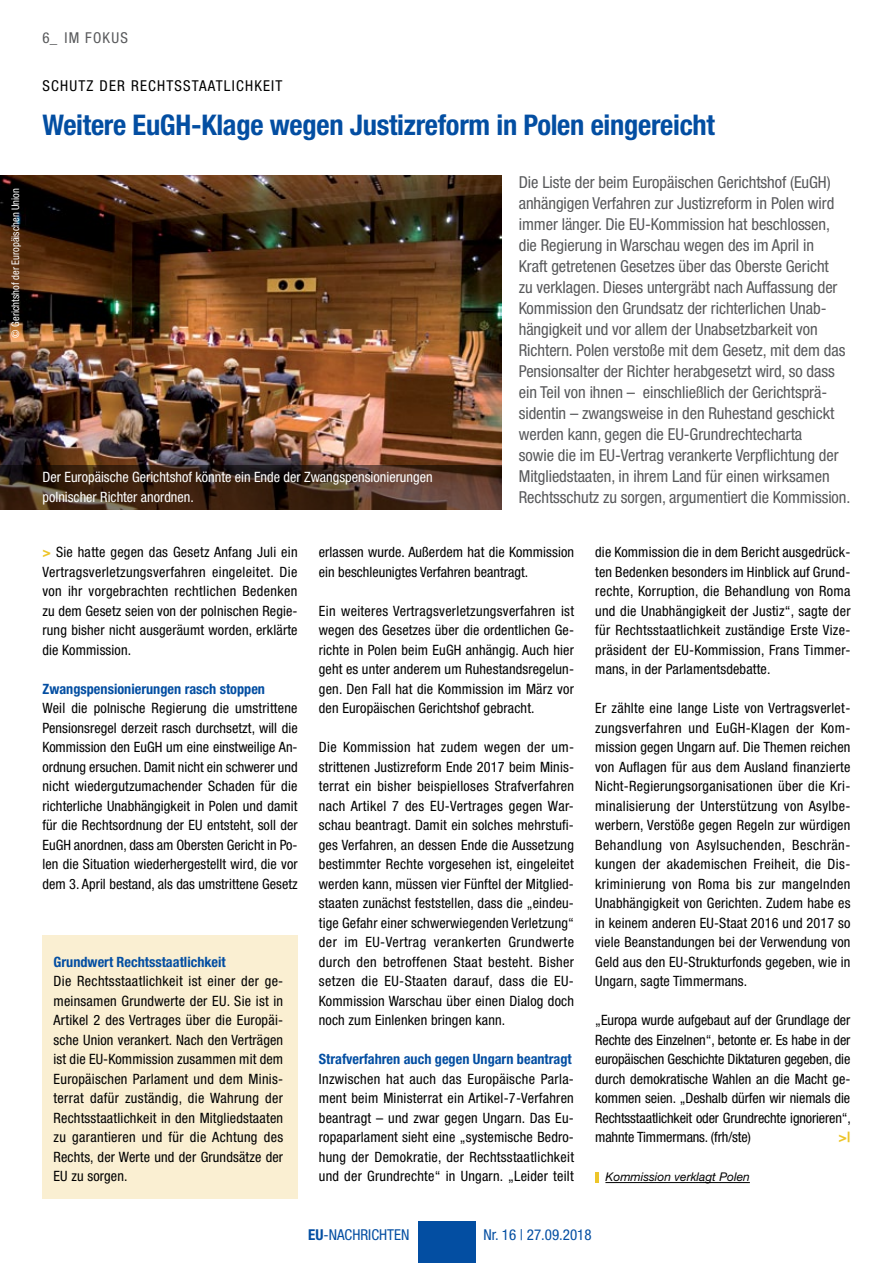
<style>
.page{position:relative;width:893px;height:1263px;background:#fff}
.page>*{position:absolute;margin:0;border:0;box-sizing:border-box;transform-origin:0 0}
.t1{font:700 condensed 28.5px "Helvetica Neue LT";letter-spacing:-.01em;color:#034ea2}
.t2{font:condensed 16.5px/21px "Helvetica Neue LT";letter-spacing:-.005em;color:#58595b}
.t3{font:condensed 15px "Helvetica Neue LT";color:#034ea2}
.t4{font:condensed 15px "Helvetica Neue LT";letter-spacing:.08em;color:#000}
.t5{font:condensed 15px "Helvetica Neue LT";color:#58595b}
.t6{font:condensed 14.25px/19.5px "Helvetica Neue LT";letter-spacing:.01em;color:#000;text-align:justify}
.t7{font:700 condensed 14.25px "Helvetica Neue LT";color:#034ea2}
.t8{font:condensed 14.25px/19.5px "Helvetica Neue LT";color:#fff}
.t9{font:700 condensed 14.25px "Helvetica Neue LT";color:#edc52a}
.t10{font:italic 12px "Helvetica Neue LT";color:#000}
.t11{font:condensed 10.5px "Helvetica Neue LT";color:#fff}
.s1{font-weight:700;color:#edc52a}
.s2{font-weight:700}
</style>
<div class="page">
<div style="left:418px;top:1221px;width:57px;height:42px;background:#034ea2"></div>
<img style="left:0;top:176px;width:502px;height:289px">
<div style="left:43px;top:935px;width:255px;height:264px;background:#faefd2"></div>
<svg style="left:0;top:465px;width:502px;height:45px;background:#422a1c"></svg>
<hr style="left:605px;top:1182px;width:145px;height:1px;background:#000">
<hr style="left:595px;top:1172px;width:4px;height:11px;background:#edc52a">
<p class="t11" style="left:9px;top:337px;width:151px;rotate:-90deg">© Gerichtshof der Europäischen Union</p>
<p class="t5" style="left:43px;top:29px;width:70px">6_ Im Fokus</p>
<p class="t4" style="left:43px;top:77px;width:241px">Schutz der Rechtsstaatli chkeit</p>
<h1 class="t1" style="left:43px;top:108px;width:674px">Weitere EuGH-Klage wegen Justizreform in Polen eingereicht</h1>
<p class="t8" style="left:43px;top:467px;width:392px">Der Europäische Gerichtshof könnte ein Ende der Zwangspensionierungen polnischer Richter anordnen.</p>
<p class="t2" style="left:519px;top:172px;width:333px">Die Liste der beim Europäischen Gerichtshof (EuGH) anhängigen Verfahren zur Justizreform in Polen wird immer länger. Die EU-Kommission hat beschlossen, die Regierung in Warschau wegen des im April in<br>Kraft getretenen Gesetzes über das Oberste Gericht<br>zu verklagen. Dieses untergräbt nach Auffassung der Kommission den Grundsatz der richterlichen Unab&shy;hängigkeit und vor allem der Unabsetzbarkeit von Richtern. Polen verstoße mit dem Gesetz, mit dem das Pensionsalter der Richter herabgesetzt wird, so dass ein Teil von ihnen – einschließlich der Gerichtsprä&shy;sidentin – zwangsweise in den Ruhestand geschickt werden kann, gegen die EU-Grundrechtecharta<br>sowie die im EU-Vertrag verankerte Verpflichtung der Mitgliedstaaten, in ihrem Land für einen wirksamen Rechtsschutz zu sorgen, argumentiert die Kommission.</p>
<p class="t6" style="left:43px;top:542px;width:257px"><span class="s1">&gt;</span> Sie hatte gegen das Gesetz Anfang Juli ein Vertragsverletzungsverfahren eingeleitet. Die von ihr vorgebrachten rechtlichen Bedenken zu dem Gesetz seien von der polnischen Regie&shy;rung bisher nicht ausgeräumt worden, erklärte die Kommission.</p>
<p class="t7" style="left:43px;top:680px;width:224px">Zwangspensionierungen rasch stoppen</p>
<p class="t6" style="left:42px;top:698px;width:257px">Weil die polnische Regierung die umstrittene Pensionsregel derzeit rasch durchsetzt, will die Kommission den EuGH um eine einstweilige An&shy;ordnung ersuchen. Damit nicht ein schwerer und nicht wiedergutzumachender Schaden für die richterliche Unabhängigkeit in Polen und damit für die Rechtsordnung der EU entsteht, soll der EuGH anordnen, dass am Obersten Gericht in Po&shy;len die Situation wiederhergestellt wird, die vor dem 3. April bestand, als das umstrittene Gesetz</p>
<p class="t7" style="left:54px;top:953px;width:174px">Grundwert Rechtsstaatlichkeit</p>
<p class="t6" style="left:54px;top:971px;width:231px">Die Rechtsstaatlichkeit ist einer der ge&shy;meinsamen Grundwerte der EU. Sie ist in Artikel 2 des Vertrages über die Europäi&shy;sche Union verankert. Nach den Verträgen ist die EU-Kommission zusammen mit dem Europäischen Parlament und dem Minis&shy;terrat dafür zuständig, die Wahrung der Rechtsstaatlichkeit in den Mitgliedstaaten zu garantieren und für die Achtung des Rechts, der Werte und der Grundsätze der EU zu sorgen.</p>
<p class="t6" style="left:319px;top:542px;width:257px">erlassen wurde. Außerdem hat die Kommission ein beschleunigtes Verfahren beantragt.</p>
<p class="t6" style="left:319px;top:601px;width:257px">Ein weiteres Vertragsverletzungsverfahren ist wegen des Gesetzes über die ordentlichen Ge&shy;richte in Polen beim EuGH anhängig. Auch hier geht es unter anderem um Ruhestandsregelun&shy;gen. Den Fall hat die Kommission im März vor den Europäischen Gerichtshof gebracht.</p>
<p class="t6" style="left:319px;top:737px;width:257px">Die Kommission hat zudem wegen der um&shy;strittenen Justizreform Ende 2017 beim Minis&shy;terrat ein bisher beispielloses Strafverfahren nach Artikel 7 des EU-Vertrages gegen War&shy;schau beantragt. Damit ein solches mehrstufi&shy;ges Verfahren, an dessen Ende die Aussetzung bestimmter Rechte vorgesehen ist, eingeleitet werden kann, müssen vier Fünftel der Mitglied&shy;staaten zunächst feststellen, dass die „eindeu&shy;tige Gefahr einer schwerwiegenden Verletzung“ der im EU-Vertrag verankerten Grundwerte durch den betroffenen Staat besteht. Bisher setzen die EU-Staaten darauf, dass die EU-Kommission Warschau über einen Dialog doch noch zum Einlenken bringen kann.</p>
<p class="t7" style="left:319px;top:1050px;width:254px">Strafverfahren auch gegen Ungarn beantragt</p>
<p class="t6" style="left:319px;top:1069px;width:257px">Inzwischen hat auch das Europäische Parla&shy;ment beim Ministerrat ein Artikel-7-Verfahren beantragt – und zwar gegen Ungarn. Das Eu&shy;ropaparlament sieht eine „systemische Bedro&shy;hung der Demokratie, der Rechtsstaatlichkeit und der Grundrechte“ in Ungarn. „Leider teilt</p>
<p class="t6" style="left:595px;top:542px;width:257px">die Kommission die in dem Bericht ausgedrück&shy;ten Bedenken besonders im Hinblick auf Grund&shy;rechte, Korruption, die Behandlung von Roma und die Unabhängigkeit der Justiz“, sagte der für Rechtsstaatlichkeit zuständige Erste Vize&shy;präsident der EU-Kommission, Frans Timmer&shy;mans, in der Parlamentsdebatte.</p>
<p class="t6" style="left:595px;top:698px;width:257px">Er zählte eine lange Liste von Vertragsverlet&shy;zungsverfahren und EuGH-Klagen der Kom&shy;mission gegen Ungarn auf. Die Themen reichen von Auflagen für aus dem Ausland finanzierte Nicht-Regierungsorganisationen über die Kri&shy;minalisierung der Unterstützung von Asylbe&shy;werbern, Verstöße gegen Regeln zur würdigen Behandlung von Asylsuchenden, Beschrän&shy;kungen der akademischen Freiheit, die Dis&shy;kriminierung von Roma bis zur mangelnden Unabhängigkeit von Gerichten. Zudem habe es in keinem anderen EU-Staat 2016 und 2017 so viele Beanstandungen bei der Verwendung von Geld aus den EU-Strukturfonds gegeben, wie in Ungarn, sagte Timmermans.</p>
<p class="t6" style="left:595px;top:1010px;width:257px">„Europa wurde aufgebaut auf der Grundlage der Rechte des Einzelnen“, betonte er. Es habe in der europäischen Geschichte Diktaturen gegeben, die durch demokratische Wahlen an die Macht ge&shy;kommen seien. „Deshalb dürfen wir niemals die Rechtsstaatlichkeit oder Grundrechte ignorieren“, mahnte Timmermans. (frh/ste)</p>
<p class="t9" style="left:838px;top:1128px;width:13px">&gt;|</p>
<p class="t10" style="left:605px;top:1170px;width:146px">Kommission verklagt Polen</p>
<p class="t3" style="left:308px;top:1226px;width:30px"><span class="s2">EU</span>-NACHR</p>
<p class="t3" style="left:368px;top:1226px;width:12px">ICHTEN</p>
<p class="t3" style="left:484px;top:1226px;width:110px">Nr. 16 | 27.09.2018</p>
</div>
